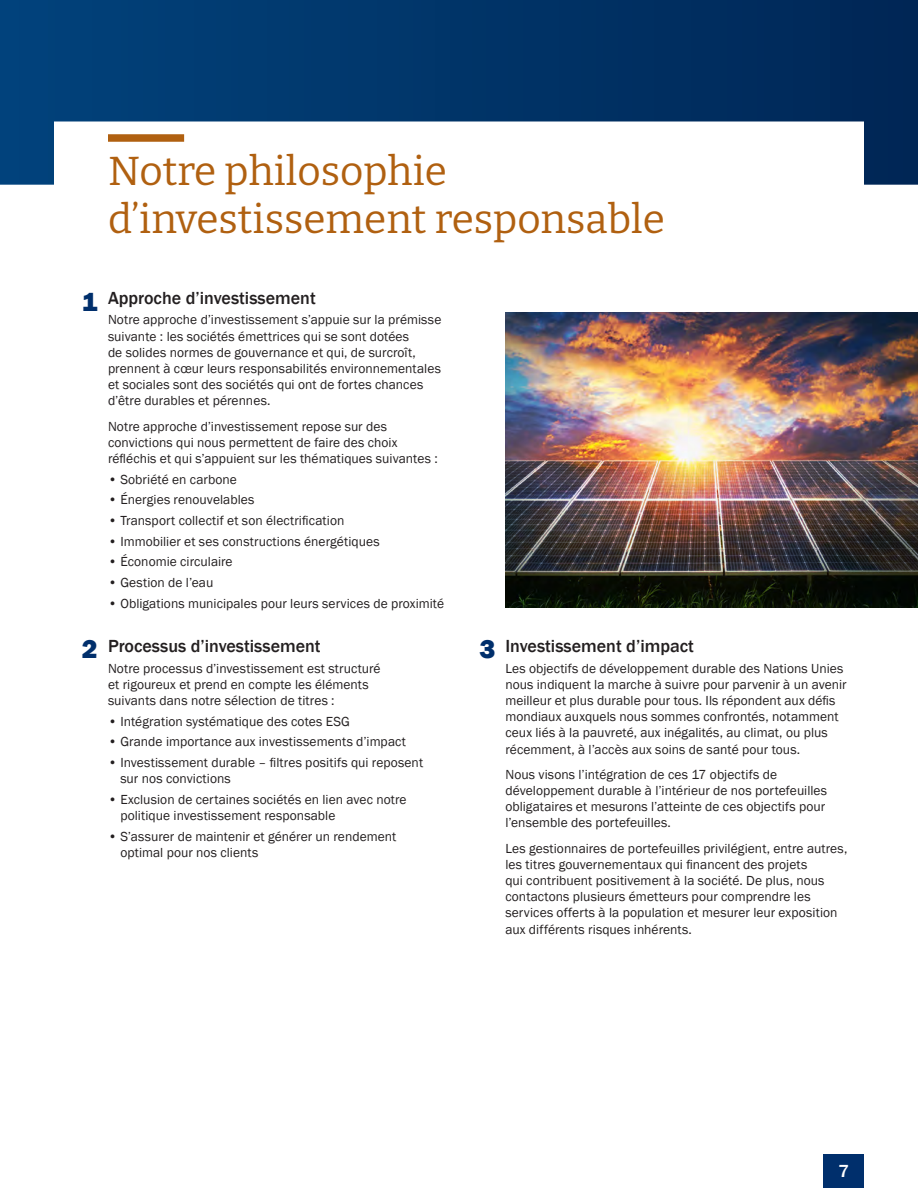
<style>
.page{position:relative;width:918px;height:1188px;background:#fff}
.page>*{position:absolute;margin:0;border:0;box-sizing:border-box;transform-origin:0 0}
.t1{font:100 40.5px/48px "Bitter";color:#b06010}
.t2{font:800 27px "Franklin Gothic";color:#002f6c}
.t3{font:500 18px "Franklin Gothic";color:#231f20}
.t4{font:500 18px "Franklin Gothic";color:#fff}
.t5{font:13.5px/16.2px "Franklin Gothic";letter-spacing:.005em;color:#231f20}
</style>
<div class="page">
<img style="left:505px;top:312px;width:413px;height:296px">
<svg style="left:0;top:0;width:918px;height:185px"></svg>
<div style="left:108px;top:134px;width:76px;height:8px;background:#b06010"></div>
<div style="left:824px;top:1154px;width:40px;height:34px;background:#002f6c"></div>
<p class="t1" style="left:108px;top:146px;width:558px">Notre philosophie d’investissement responsable</p>
<p class="t3" style="left:108px;top:286px;width:209px">Approche d’investissement</p>
<p class="t5" style="left:108px;top:312px;width:335px">Notre approche d’investissement s’appuie sur la prémisse suivante : les sociétés émettrices qui se sont dotées<br>de solides normes de gouvernance et qui, de surcroît, prennent à cœur leurs responsabilités environnementales et sociales sont des sociétés qui ont de fortes chances d’être durables et pérennes.</p>
<p class="t5" style="left:108px;top:418px;width:331px">Notre approche d’investissement repose sur des convictions qui nous permettent de faire des choix réfléchis et qui s’appuient sur les thématiques suivantes :</p>
<p class="t5" style="left:108px;top:471px;width:130px">• Sobriété en carbone</p>
<p class="t5" style="left:108px;top:492px;width:148px">• Énergies renouvelables</p>
<p class="t5" style="left:108px;top:513px;width:238px">• Transport collectif et son électrification</p>
<p class="t5" style="left:108px;top:533px;width:273px">• Immobilier et ses constructions énergétiques</p>
<p class="t5" style="left:108px;top:554px;width:126px">• Économie circulaire</p>
<p class="t5" style="left:108px;top:575px;width:107px">• Gestion de l’eau</p>
<p class="t5" style="left:108px;top:595px;width:338px">• Obligations municipales pour leurs services de proximité</p>
<p class="t3" style="left:108px;top:635px;width:214px">Processus d’investissement</p>
<p class="t5" style="left:108px;top:660px;width:274px">Notre processus d’investissement est structuré et rigoureux et prend en compte les éléments suivants dans notre sélection de titres :</p>
<p class="t5" style="left:108px;top:713px;width:243px">• Intégration systématique des cotes ESG</p>
<p class="t5" style="left:108px;top:734px;width:299px">• Grande importance aux investissements d’impact</p>
<p class="t5" style="left:120px;top:755px;width:304px;text-indent:-12px">• Investissement durable – filtres positifs qui reposent sur nos convictions</p>
<p class="t5" style="left:120px;top:792px;width:288px;text-indent:-12px">• Exclusion de certaines sociétés en lien avec notre politique investissement responsable</p>
<p class="t5" style="left:120px;top:829px;width:278px;text-indent:-12px">• S’assurer de maintenir et générer un rendement optimal pour nos clients</p>
<p class="t2" style="left:82px;top:284px;width:17px">1</p>
<p class="t2" style="left:82px;top:632px;width:17px">2</p>
<p class="t2" style="left:479px;top:632px;width:17px">3</p>
<p class="t3" style="left:505px;top:635px;width:190px">Investissement d’impact</p>
<p class="t5" style="left:505px;top:660px;width:343px">Les objectifs de développement durable des Nations Unies nous indiquent la marche à suivre pour parvenir à un avenir meilleur et plus durable pour tous. Ils répondent aux défis mondiaux auxquels nous sommes confrontés, notamment ceux liés à la pauvreté, aux inégalités, au climat, ou plus récemment, à l’accès aux soins de santé pour tous.</p>
<p class="t5" style="left:505px;top:767px;width:323px">Nous visons l’intégration de ces 17 objectifs de développement durable à l’intérieur de nos portefeuilles obligataires et mesurons l’atteinte de ces objectifs pour l’ensemble des portefeuilles.</p>
<p class="t5" style="left:505px;top:840px;width:343px">Les gestionnaires de portefeuilles privilégient, entre autres, les titres gouvernementaux qui financent des projets<br>qui contribuent positivement à la société. De plus, nous contactons plusieurs émetteurs pour comprendre les services offerts à la population et mesurer leur exposition aux différents risques inhérents.</p>
<h3 class="t4" style="left:838px;top:1160px;width:12px">7</h3>
</div>
